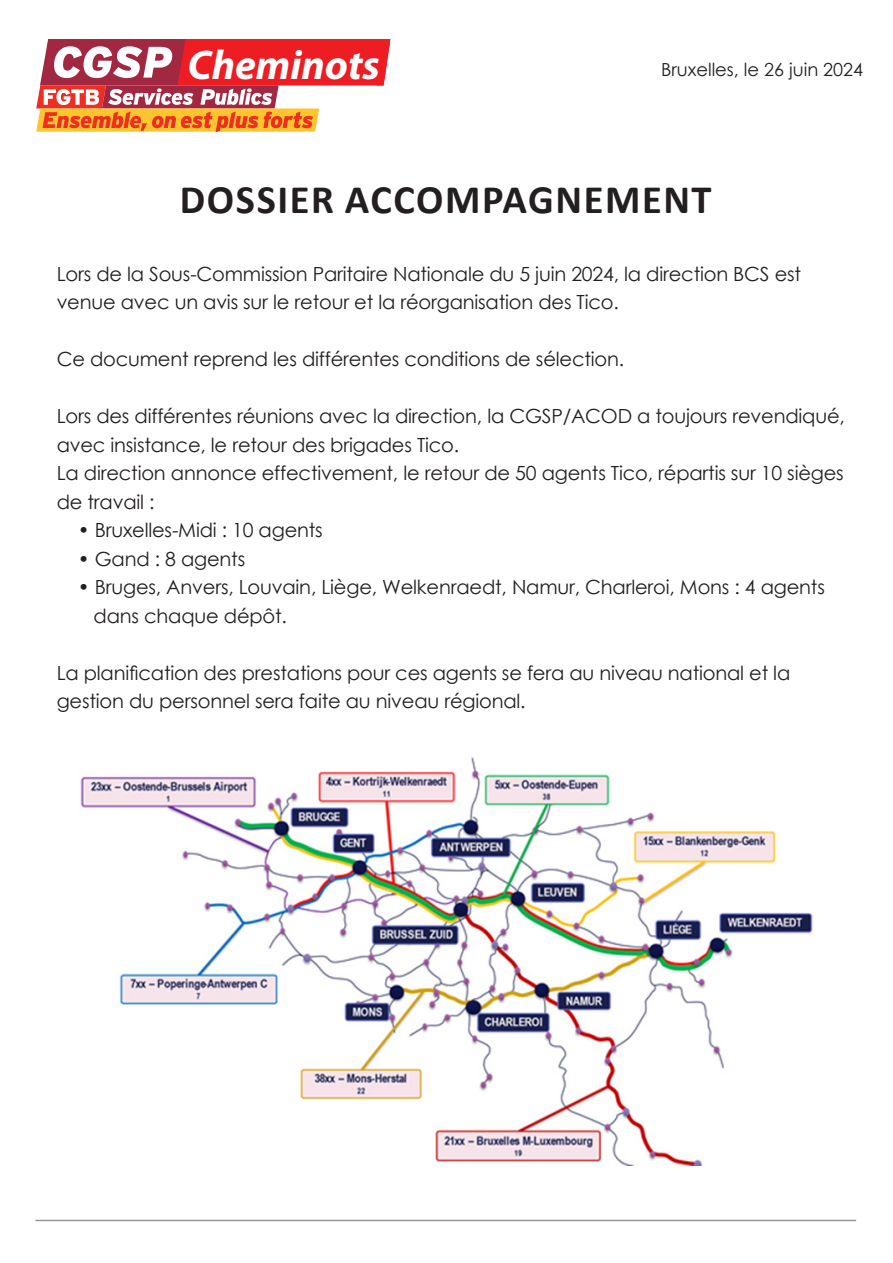
<style>
.page{position:relative;width:893px;height:1263px;background:#fff}
.page>*{position:absolute;margin:0;border:0;box-sizing:border-box;transform-origin:0 0}
.t1{font:italic 700 41.55px "Myriad Pro";color:#fff}
.t2{font:700 40.5px "Calibri";letter-spacing:.04em;color:#231f20}
.t3{font:19.5px/28.5px "Century Gothic";letter-spacing:-.01em;color:#231f20}
.t4{font:18px "Century Gothic";color:#231f20}
</style>
<div class="page">
<svg style="left:36px;top:39px;width:355px;height:93px"></svg>
<img style="left:80px;top:757px;width:733px;height:408px">
<hr style="left:35px;top:1220px;width:821px;height:1px;background:#939598">
<p class="t1" style="left:188px;top:38px;width:194px">Cheminots</p>
<p class="t4" style="left:661px;top:57px;width:204px">Bruxelles, le 26 juin 2024</p>
<p class="t2" style="left:180px;top:171px;width:533px">DOSSIER ACCOMPAGNEMENT</p>
<p class="t3" style="left:57px;top:259px;width:746px">Lors de la Sous-Commission Paritaire Nationale du 5 juin 2024, la direction BCS est venue avec un avis sur le retour et la réorganisation des Tico.</p>
<p class="t3" style="left:57px;top:345px;width:569px">Ce document reprend les différentes conditions de sélection.</p>
<p class="t3" style="left:57px;top:402px;width:790px">Lors des différentes réunions avec la direction, la CGSP/ACOD a toujours revendiqué, avec insistance, le retour des brigades Tico.</p>
<p class="t3" style="left:57px;top:459px;width:789px">La direction annonce effectivement, le retour de 50 agents Tico, répartis sur 10 sièges de travail :</p>
<p class="t3" style="left:78px;top:516px;width:246px">• Bruxelles-Midi : 10 agents</p>
<p class="t3" style="left:78px;top:544px;width:169px">• Gand : 8 agents</p>
<p class="t3" style="left:78px;top:573px;width:748px">• Bruges, Anvers, Louvain, Liège, Welkenraedt, Namur, Charleroi, Mons : 4 agents</p>
<p class="t3" style="left:94px;top:601px;width:195px">dans chaque dépôt.</p>
<p class="t3" style="left:57px;top:658px;width:735px">La planification des prestations pour ces agents se fera au niveau national et la gestion du personnel sera faite au niveau régional.</p>
</div>
